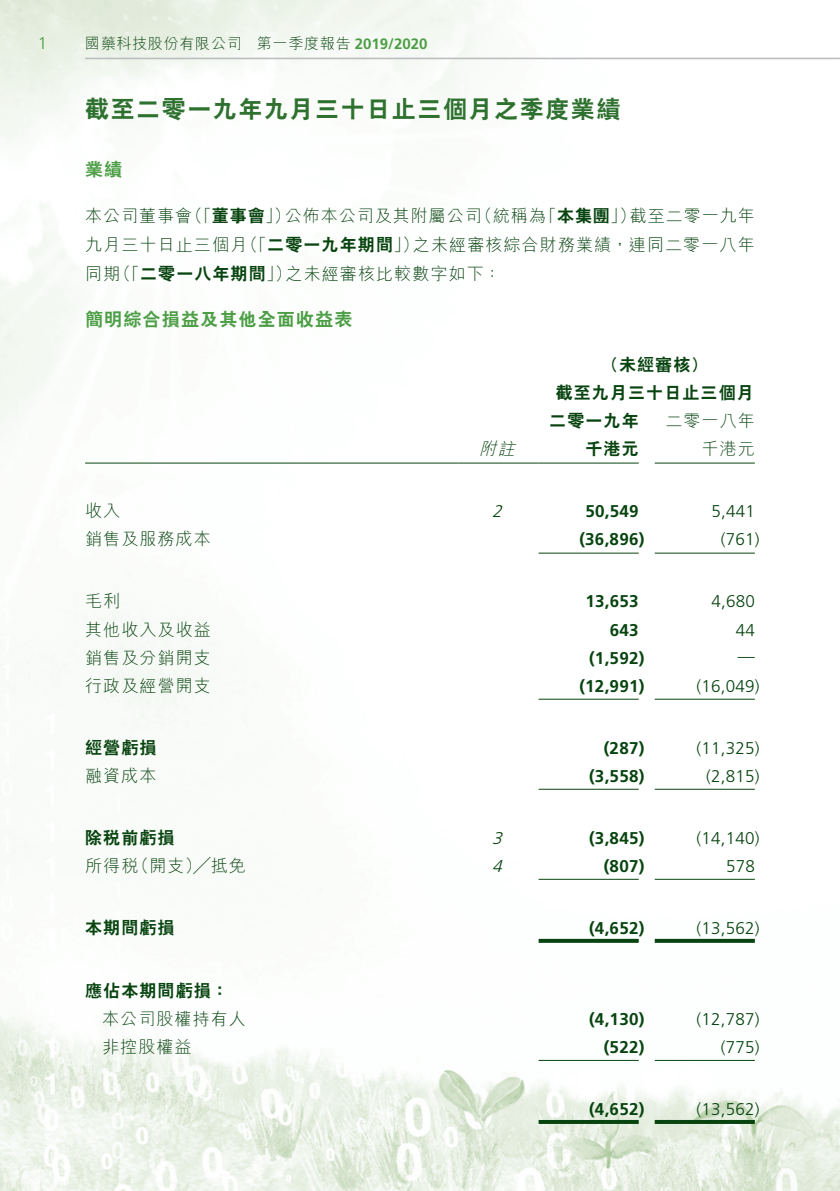
<style>
.page{position:relative;width:840px;height:1191px;background:#fff}
.page>*{position:absolute;margin:0;border:0;box-sizing:border-box;transform-origin:0 0}
.t1{font:800 24px "C Hei 2 HK";letter-spacing:.065em;color:#2e712f}
._03_H1{font:800 18px "C Hei 2 HK";letter-spacing:.065em;color:#4c9e45}
._01_Body_Text{font:300 17px "M Hei HK";letter-spacing:.065em;color:#084410}
._01_Body_Text-2{font:700 17px "Frutiger LT Std";letter-spacing:.015em;color:#084410}
._01_Body_Text-3{font:300 17px "Frutiger LT Std";letter-spacing:.015em;color:#084410}
._15_Table_Stub{font:300 17px "M Hei HK";letter-spacing:.065em;color:#084410}
._01_Body_Text-4{font:800 17px/28px "C Hei 2 HK";letter-spacing:.065em;color:#084410;text-align:center}
._15_Table_Stub-2{font:800 17px "C Hei 2 HK";letter-spacing:.065em;color:#084410}
._15_Table_Stub-3{font:italic 300 17px "Frutiger LT Std";color:#084410}
._01_Body_Text-5{font:italic 300 17px "M Hei HK";color:#084410}
.t2{font:300 17px "Frutiger LT Std";color:#4c9e45}
.t3{font:700 15px "Frutiger LT Std";color:#4c9e45}
.t4{font:300 15px "M Hei HK";letter-spacing:.05em;color:#084410}
.s1{font-family:"M Hei HK";font-weight:300;color:#084410}
.s2{font-family:"C Hei 2 HK";font-weight:800}
.s3{font-family:"M Hei HK";font-weight:300}
</style>
<div class="page">
<img style="left:0;top:0;width:839px;height:1191px">
<hr style="left:85px;top:58px;width:754px;height:1px;background:#bcbdc0">
<hr style="left:85px;top:462px;width:373px;height:1px;background:#084410">
<hr style="left:458px;top:462px;width:80px;height:1px;background:#084410">
<hr style="left:538px;top:462px;width:100px;height:1px;background:#084410">
<hr style="left:654px;top:462px;width:100px;height:1px;background:#084410">
<hr style="left:538px;top:552px;width:100px;height:1px;background:#084410">
<hr style="left:654px;top:552px;width:100px;height:1px;background:#084410">
<hr style="left:538px;top:698px;width:100px;height:1px;background:#084410">
<hr style="left:654px;top:698px;width:100px;height:1px;background:#084410">
<hr style="left:538px;top:788px;width:100px;height:1px;background:#084410">
<hr style="left:654px;top:788px;width:100px;height:1px;background:#084410">
<hr style="left:538px;top:878px;width:100px;height:1px;background:#084410">
<hr style="left:654px;top:878px;width:100px;height:1px;background:#084410">
<svg style="left:538px;top:939px;width:100px;height:4px"></svg>
<svg style="left:654px;top:939px;width:100px;height:4px"></svg>
<hr style="left:538px;top:1060px;width:100px;height:1px;background:#084410">
<hr style="left:654px;top:1060px;width:100px;height:1px;background:#084410">
<hr style="left:538px;top:1120px;width:100px;height:4px;background:#084410">
<hr style="left:654px;top:1120px;width:100px;height:4px;background:#084410">
<p class="t2" style="left:38px;top:34px;width:11px">1</p>
<p class="t4" style="left:85px;top:33px;width:158px">國藥科技股份有限公司</p>
<p class="t3" style="left:257px;top:35px;width:172px"><span class="s1">第一季度報告</span> 2019/2020</p>
<h1 class="t1" style="left:85px;top:93px;width:536px">截至二零一九年九月三十日止三個月之季度業績</h1>
<p class="_03_H1" style="left:85px;top:157px;width:39px">業績</p>
<p class="_01_Body_Text" style="left:539px;top:204px;width:98px">「<span class="s2">本集團</span>」）</p>
<p class="_01_Body_Text" style="left:186px;top:204px;width:106px">（「<span class="s2">董事會</span>」）</p>
<p class="_01_Body_Text" style="left:475px;top:204px;width:72px">（統稱為</p>
<p class="_01_Body_Text" style="left:285px;top:204px;width:198px">公佈本公司及其附屬公司</p>
<p class="_01_Body_Text" style="left:85px;top:204px;width:108px">本公司董事會</p>
<p class="_01_Body_Text" style="left:629px;top:204px;width:126px">截至二零一九年</p>
<p class="_01_Body_Text" style="left:85px;top:233px;width:163px">九月三十日止三個月</p>
<p class="_01_Body_Text-4" style="left:241px;top:231px;width:179px"><span class="s3">（「</span>二零一九年期間<span class="s3">」）</span></p>
<p class="_01_Body_Text" style="left:412px;top:233px;width:343px">之未經審核綜合財務業績，連同二零一八年</p>
<p class="_01_Body_Text-4" style="left:114px;top:260px;width:179px"><span class="s3">（「</span>二零一八年期間<span class="s3">」）</span></p>
<p class="_01_Body_Text" style="left:285px;top:262px;width:217px">之未經審核比較數字如下：</p>
<p class="_01_Body_Text" style="left:85px;top:262px;width:37px">同期</p>
<p class="_03_H1" style="left:85px;top:307px;width:268px">簡明綜合損益及其他全面收益表</p>
<p class="_01_Body_Text-4" style="left:555px;top:351px;width:199px">（未經審核(<br>截至九月三十日止三個月</p>
<p class="_01_Body_Text" style="left:665px;top:409px;width:91px">二零一八年</p>
<p class="_01_Body_Text-4" style="left:549px;top:407px;width:91px">二零一九年</p>
<p class="_01_Body_Text-5" style="left:479px;top:437px;width:43px">附註</p>
<p class="_01_Body_Text-4" style="left:585px;top:435px;width:55px">千港元</p>
<p class="_01_Body_Text" style="left:701px;top:437px;width:55px">千港元</p>
<p class="_15_Table_Stub" style="left:85px;top:499px;width:37px">收入</p>
<p class="_15_Table_Stub-3" style="left:492px;top:502px;width:16px">2</p>
<p class="_01_Body_Text-2" style="left:585px;top:501px;width:55px">50,549</p>
<p class="_01_Body_Text-3" style="left:711px;top:502px;width:45px">5,441</p>
<p class="_15_Table_Stub" style="left:85px;top:527px;width:127px">銷售及服務成本</p>
<p class="_01_Body_Text-2" style="left:579px;top:529px;width:66px">)36,896(</p>
<p class="_01_Body_Text-3" style="left:720px;top:530px;width:40px">)761(</p>
<p class="_15_Table_Stub" style="left:85px;top:589px;width:37px">毛利</p>
<p class="_01_Body_Text-2" style="left:585px;top:591px;width:55px">13,653</p>
<p class="_01_Body_Text-3" style="left:711px;top:592px;width:45px">4,680</p>
<p class="_15_Table_Stub" style="left:85px;top:617px;width:127px">其他收入及收益</p>
<p class="_01_Body_Text-2" style="left:609px;top:619px;width:30px">643</p>
<p class="_01_Body_Text-3" style="left:735px;top:620px;width:21px">44</p>
<p class="_15_Table_Stub" style="left:85px;top:645px;width:127px">銷售及分銷開支</p>
<p class="_01_Body_Text-2" style="left:588px;top:647px;width:57px">)1,592(</p>
<p class="_01_Body_Text-3" style="left:737px;top:646px;width:18px">—</p>
<p class="_15_Table_Stub" style="left:85px;top:673px;width:127px">行政及經營開支</p>
<p class="_01_Body_Text-2" style="left:579px;top:675px;width:66px">)12,991(</p>
<p class="_01_Body_Text-3" style="left:696px;top:676px;width:65px">)16,049(</p>
<p class="_15_Table_Stub-2" style="left:85px;top:736px;width:73px">經營虧損</p>
<p class="_01_Body_Text-2" style="left:603px;top:737px;width:42px">)287(</p>
<p class="_01_Body_Text-3" style="left:696px;top:738px;width:65px">)11,325(</p>
<p class="_15_Table_Stub" style="left:85px;top:763px;width:73px">融資成本</p>
<p class="_01_Body_Text-2" style="left:588px;top:765px;width:57px">)3,558(</p>
<p class="_01_Body_Text-3" style="left:705px;top:766px;width:55px">)2,815(</p>
<p class="_15_Table_Stub-2" style="left:85px;top:826px;width:91px">除稅前虧損</p>
<p class="_15_Table_Stub-3" style="left:492px;top:828px;width:16px">3</p>
<p class="_01_Body_Text-2" style="left:588px;top:827px;width:57px">)3,845(</p>
<p class="_01_Body_Text-3" style="left:696px;top:828px;width:65px">)14,140(</p>
<p class="_15_Table_Stub" style="left:132px;top:853px;width:115px">（開支）╱抵免</p>
<p class="_15_Table_Stub" style="left:85px;top:853px;width:55px">所得稅</p>
<p class="_15_Table_Stub-3" style="left:492px;top:856px;width:16px">4</p>
<p class="_01_Body_Text-2" style="left:603px;top:855px;width:42px">)807(</p>
<p class="_01_Body_Text-3" style="left:725px;top:856px;width:30px">578</p>
<p class="_15_Table_Stub-2" style="left:85px;top:916px;width:91px">本期間虧損</p>
<p class="_01_Body_Text-2" style="left:588px;top:917px;width:57px">)4,652(</p>
<p class="_01_Body_Text-3" style="left:696px;top:918px;width:65px">)13,562(</p>
<p class="_15_Table_Stub-2" style="left:85px;top:979px;width:144px">應佔本期間虧損：</p>
<p class="_15_Table_Stub" style="left:102px;top:1006px;width:145px">本公司股權持有人</p>
<p class="_01_Body_Text-2" style="left:588px;top:1008px;width:57px">)4,130(</p>
<p class="_01_Body_Text-3" style="left:696px;top:1009px;width:65px">)12,787(</p>
<p class="_15_Table_Stub" style="left:102px;top:1034px;width:91px">非控股權益</p>
<p class="_01_Body_Text-2" style="left:603px;top:1036px;width:42px">)522(</p>
<p class="_01_Body_Text-3" style="left:720px;top:1037px;width:40px">)775(</p>
<p class="_01_Body_Text-2" style="left:588px;top:1098px;width:57px">)4,652(</p>
<p class="_01_Body_Text-3" style="left:696px;top:1099px;width:65px">)13,562(</p>
</div>
